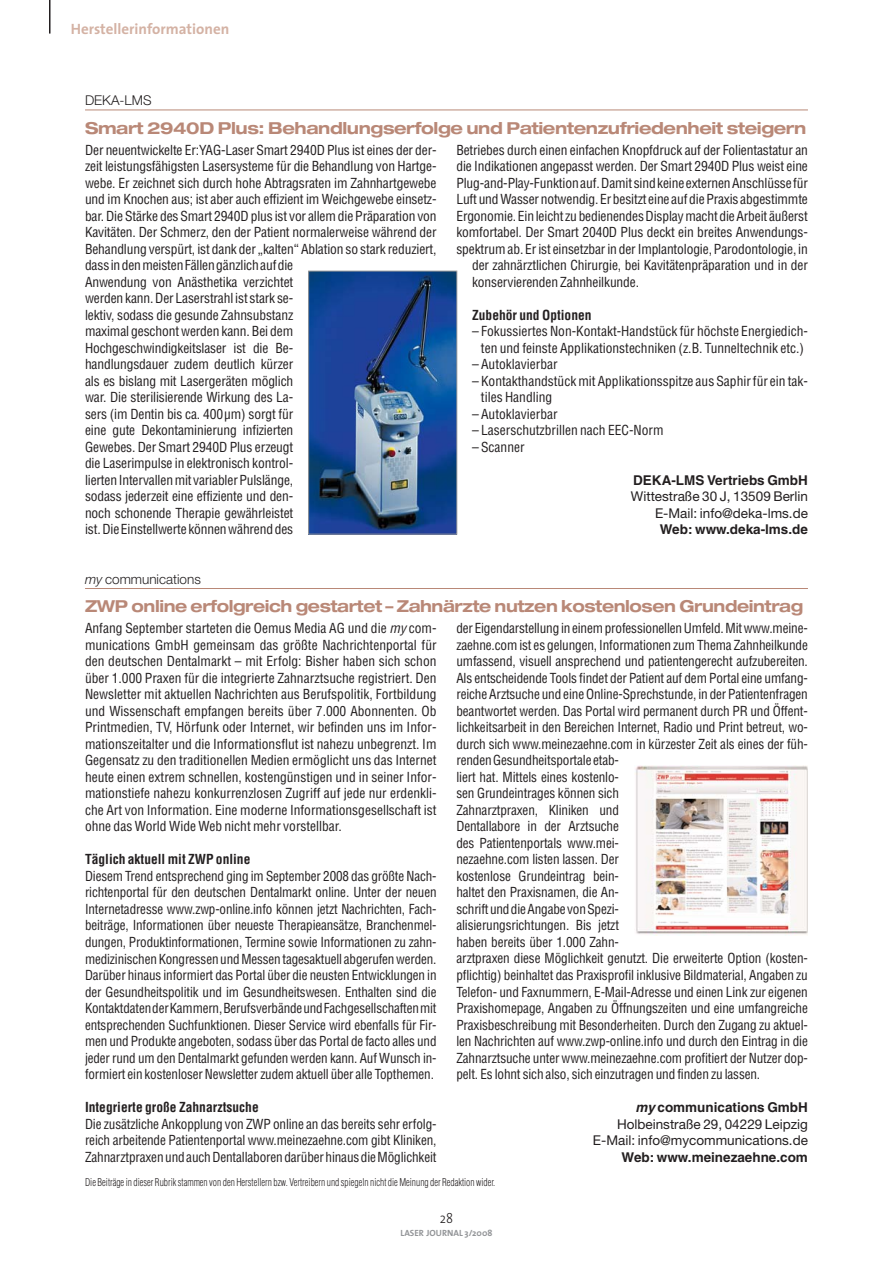
<style>
.page{position:relative;width:893px;height:1263px;background:#fff}
.page>*{position:absolute;margin:0;border:0;box-sizing:border-box;transform-origin:0 0}
.t1{font:700 expanded 16.5px "Helvetica Neue";letter-spacing:-.025em;color:#b98877}
.t2{font:700 15px "The Sans";color:#d4b2a4}
.t3{font:300 14.25px "The Sans";color:#231f20;scale:.9 1}
.t4{font:condensed 13.5px/16.5px "Helvetica";letter-spacing:-.01em;color:#231f20}
.t5{font:13.5px/16.5px "Helvetica Neue";color:#231f20;text-align:right}
.t6{font:700 13.5px "Helvetica";color:#231f20}
.t7{font:700 condensed 13.5px "Helvetica";color:#231f20}
.t8{font:300 13.5px "Helvetica Neue";color:#231f20}
.t9{font:300 condensed 10.5px "Helvetica";color:#231f20;scale:.9 1}
.t10{font:700 9px "The Sans";color:#939598}
.s1{font-style:italic}
</style>
<div class="page">
<hr style="left:49px;top:0;width:2px;height:34px;background:#231f20">
<hr style="left:85px;top:110px;width:723px;height:1px;background:#b98877">
<hr style="left:85px;top:588px;width:723px;height:1px;background:#b98877">
<img style="left:310px;top:273px;width:145px;height:259px">
<div style="left:308px;top:271px;width:149px;height:263px;border:1px solid #939598"></div>
<img style="left:635px;top:765px;width:173px;height:171px">
<p class="t2" style="left:71px;top:21px;width:160px">Herstellerinformationen</p>
<p class="t8" style="left:85px;top:96px;width:68px">DEKA-LMS</p>
<p class="t1" style="left:85px;top:122px;width:723px">Smart 2940D Plus: Behandlungserfolge und Patientenzufriedenheit steigern</p>
<p class="t4" style="left:85px;top:143px;width:353px">Der neuentwickelte Er:YAG-Laser Smart 2940D Plus ist eines der der&shy;zeit leistungsfähigsten Lasersysteme für die Behandlung von Hartge&shy;webe. Er zeichnet sich durch hohe Abtragsraten im Zahnhartgewebe und im Knochen aus; ist aber auch effizient im Weichgewebe einsetz&shy;bar. Die Stärke des Smart 2940D plus ist vor allem die Präparation von Kavitäten. Der Schmerz, den der Patient normalerweise während der Behandlung verspürt, ist dank der „kalten“ Ablation so stark reduziert, dass in den meisten Fällen gänzlich auf die<br>Anwendung von Anästhetika verzichtet<br>werden kann. Der Laserstrahl ist stark se-<br>lektiv, sodass die gesunde Zahnsubstanz<br>maximal geschont werden kann. Bei dem Hochgeschwindigkeitslaser ist die Be-<br>handlungsdauer zudem deutlich kürzer<br>als es bislang mit Lasergeräten möglich<br>war. Die sterilisierende Wirkung des La-<br>sers (im Dentin bis ca. 400µm) sorgt für<br>eine gute Dekontaminierung infizierten<br>Gewebes. Der Smart 2940D Plus erzeugt<br>die Laserimpulse in elektronisch kontrol-<br>lierten Intervallen mit variabler Pulslänge,<br>sodass jederzeit eine effiziente und den-<br>noch schonende Therapie gewährleistet<br>ist. Die Einstellwerte können während des</p>
<p class="t4" style="left:456px;top:143px;width:353px">Betriebes durch einen einfachen Knopfdruck auf der Folientastatur an</p>
<p class="t4" style="left:456px;top:159px;width:353px">die Indikationen angepasst werden. Der Smart 2940D Plus weist eine</p>
<p class="t4" style="left:456px;top:176px;width:353px">Plug-and-Play-Funktion auf. Damit sind keine externen Anschlüsse für</p>
<p class="t4" style="left:456px;top:192px;width:353px">Luft und Wasser notwendig. Er besitzt eine auf die Praxis abgestimmte</p>
<p class="t4" style="left:456px;top:209px;width:353px">Ergonomie. Ein leicht zu bedienendes Display macht die Arbeit äußerst</p>
<p class="t4" style="left:456px;top:225px;width:353px">komfortabel. Der Smart 2040D Plus deckt ein breites Anwendungs-</p>
<p class="t4" style="left:456px;top:242px;width:353px">spektrum ab. Er ist einsetzbar in der Implantologie, Parodontologie, in</p>
<p class="t4" style="left:472px;top:258px;width:337px">der zahnärztlichen Chirurgie, bei Kavitätenpräparation und in der</p>
<p class="t4" style="left:472px;top:275px;width:168px">konservierenden Zahnheilkunde.</p>
<p class="t7" style="left:472px;top:310px;width:121px">Zubehör und Optionen</p>
<p class="t4" style="left:472px;top:324px;width:337px;text-align:center">– Fokussiertes Non-Kontakt-Handstück für höchste Energiedich&shy;ten und feinste Applikationstechniken (z.B. Tunneltechnik etc.)</p>
<p class="t4" style="left:472px;top:357px;width:87px">– Autoklavierbar</p>
<p class="t4" style="left:481px;top:374px;width:328px;text-indent:-9px">– Kontakthandstück mit Applikationsspitze aus Saphir für ein tak&shy;tiles Handling</p>
<p class="t4" style="left:472px;top:407px;width:87px">– Autoklavierbar</p>
<p class="t4" style="left:472px;top:423px;width:193px">– Laserschutzbrillen nach EEC-Norm</p>
<p class="t4" style="left:472px;top:440px;width:54px">– Scanner</p>
<p class="t6" style="left:633px;top:475px;width:176px">DEKA-LMS Vertriebs GmbH</p>
<p class="t5" style="left:631px;top:490px;width:179px">Wittestraße 30 J, 13509 Berlin<br>E-Mail: info@deka-lms.de</p>
<p class="t6" style="left:660px;top:525px;width:150px">Web: www.deka-lms.de</p>
<p class="t8" style="left:85px;top:574px;width:117px"><span class="s1">my</span> communications</p>
<p class="t1" style="left:85px;top:600px;width:720px">ZWP online erfolgreich gestartet – Zahnärzte nutzen kostenlosen Grundeintrag</p>
<p class="t4" style="left:85px;top:621px;width:353px;text-align:justify">Anfang September starteten die Oemus Media AG und die <span class="s1">my</span> com&shy;munications GmbH gemeinsam das größte Nachrichtenportal für den deutschen Dentalmarkt – mit Erfolg: Bisher haben sich schon über 1.000 Praxen für die integrierte Zahnarztsuche registriert. Den Newsletter mit aktuellen Nachrichten aus Berufspolitik, Fortbildung und Wissenschaft empfangen bereits über 7.000 Abonnenten. Ob Printmedien, TV, Hörfunk oder Internet, wir befinden uns im Infor&shy;mationszeitalter und die Informationsflut ist nahezu unbegrenzt. Im Gegensatz zu den traditionellen Medien ermöglicht uns das Internet heute einen extrem schnellen, kostengünstigen und in seiner Infor&shy;mationstiefe nahezu konkurrenzlosen Zugriff auf jede nur erdenkli&shy;che Art von Information. Eine moderne Informationsgesellschaft ist ohne das World Wide Web nicht mehr vorstellbar.</p>
<p class="t7" style="left:85px;top:854px;width:167px">Täglich aktuell mit ZWP online</p>
<p class="t4" style="left:85px;top:869px;width:353px;text-align:justify">Diesem Trend entsprechend ging im September 2008 das größte Nach&shy;richtenportal für den deutschen Dentalmarkt online. Unter der neuen Internetadresse www.zwp-online.info können jetzt Nachrichten, Fach&shy;beiträge, Informationen über neueste Therapieansätze, Branchenmel&shy;dungen, Produktinformationen, Termine sowie Informationen zu zahn&shy;medizinischen Kongressen und Messen tagesaktuell abgerufen werden.<br>Darüber hinaus informiert das Portal über die neusten Entwicklungen in der Gesundheitspolitik und im Gesundheitswesen. Enthalten sind die Kontaktdaten der Kammern, Berufsverbände und Fachgesellschaften mit entsprechenden Suchfunktionen. Dieser Service wird ebenfalls für Fir&shy;men und Produkte angeboten, sodass über das Portal de facto alles und jeder rund um den Dentalmarkt gefunden werden kann. Auf Wunsch in&shy;formiert ein kostenloser Newsletter zudem aktuell über alle Topthemen.</p>
<p class="t7" style="left:85px;top:1102px;width:175px">Integrierte große Zahnarztsuche</p>
<p class="t4" style="left:85px;top:1116px;width:353px;text-align:justify">Die zusätzliche Ankopplung von ZWP online an das bereits sehr erfolg&shy;reich arbeitende Patientenportal www.meinezaehne.com gibt Kliniken, Zahnarztpraxen und auch Dentallaboren darüber hinaus die Möglichkeit</p>
<p class="t4" style="left:456px;top:621px;width:353px">der Eigendarstellung in einem professionellen Umfeld. Mit www.meine&shy;zaehne.com ist es gelungen, Informationen zum Thema Zahnheilkunde umfassend, visuell ansprechend und patientengerecht aufzubereiten.<br>Als entscheidende Tools findet der Patient auf dem Portal eine umfang&shy;reiche Arztsuche und eine Online-Sprechstunde, in der Patientenfragen beantwortet werden. Das Portal wird permanent durch PR und Öffent&shy;lichkeitsarbeit in den Bereichen Internet, Radio und Print betreut, wo&shy;durch sich www.meinezaehne.com in kürzester Zeit als eines der füh&shy;renden Gesundheitsportale etab-<br>liert hat. Mittels eines kostenlo-<br>sen Grundeintrages können sich<br>Zahnarztpraxen, Kliniken und<br>Dentallabore in der Arztsuche<br>des Patientenportals www.mei-<br>nezaehne.com listen lassen. Der<br>kostenlose Grundeintrag bein-<br>haltet den Praxisnamen, die An-<br>schrift und die Angabe von Spezi-<br>alisierungsrichtungen. Bis jetzt<br>haben bereits über 1.000 Zahn-<br>arztpraxen diese Möglichkeit genutzt. Die erweiterte Option (kosten&shy;pflichtig) beinhaltet das Praxisprofil inklusive Bildmaterial, Angaben zu Telefon- und Faxnummern, E-Mail-Adresse und einen Link zur eigenen Praxishomepage, Angaben zu Öffnungszeiten und eine umfangreiche Praxisbeschreibung mit Besonderheiten. Durch den Zugang zu aktuel&shy;len Nachrichten auf www.zwp-online.info und durch den Eintrag in die Zahnarztsuche unter www.meinezaehne.com profitiert der Nutzer dop&shy;pelt. Es lohnt sich also, sich einzutragen und finden zu lassen.</p>
<p class="t6" style="left:635px;top:1102px;width:174px"><span class="s1">my</span> communications GmbH</p>
<p class="t5" style="left:593px;top:1117px;width:216px">Holbeinstraße 29, 04229 Leipzig<br>E-Mail: info@mycommunications.de</p>
<p class="t6" style="left:621px;top:1152px;width:188px">Web: www.meinezaehne.com</p>
<p class="t9" style="left:85px;top:1178px;width:457px">Die Beiträge in dieser Rubrik stammen von den Herstellern bzw. Vertreibern und spiegeln nicht die Meinung der Redaktion wider.</p>
<p class="t3" style="left:440px;top:1212px;width:16px">28</p>
<p class="t10" style="left:400px;top:1228px;width:94px">LASER JOURNAL 3/2008</p>
</div>
